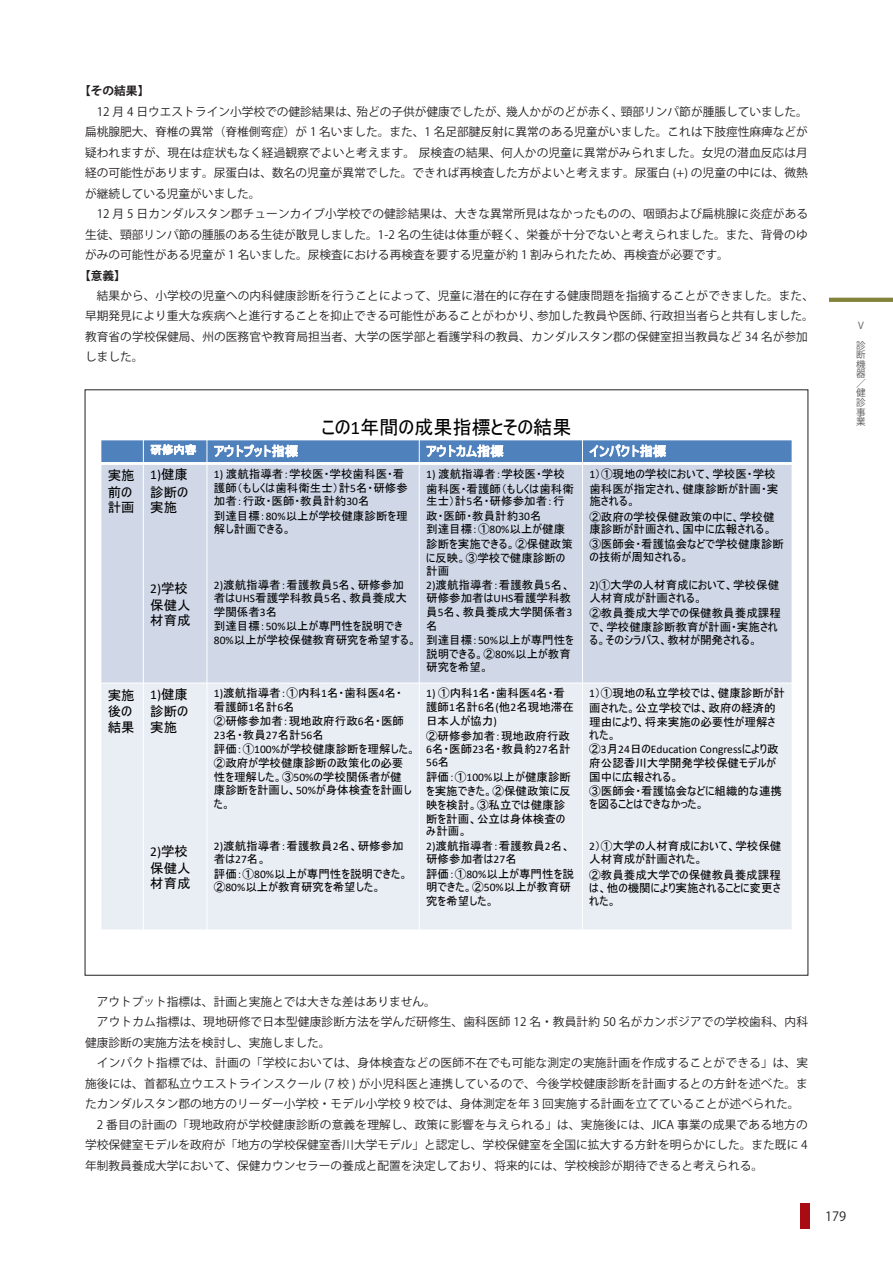
<style>
.page{position:relative;width:893px;height:1263px;background:#fff}
.page>*{position:absolute;margin:0;border:0;box-sizing:border-box;transform-origin:0 0}
.t1{font:19.2px "MS UI Gothic";color:#000}
.t2{font:13.5px/15.9px "MS UI Gothic";color:#000}
.t3{font:13.5px "Calibri";color:#000}
.t4{font:13.2px "MS UI Gothic";letter-spacing:.005em;color:#fff}
.t5{font:12.75px "Koz Go Pr 6 N";color:#231f20}
.t6{font:11.7px/20.4px "Koz Go Pr 6 N";color:#231f20}
.t7{font:700 11.7px "Koz Go Pr 6 N";color:#231f20}
.t8{font:11.55px/13.8px "MS UI Gothic";color:#000}
.t9{font:11.55px "Calibri";color:#000}
.t10{font:11.25px "MS UI Gothic";color:#fff}
.t11{font:9.6px/9.6px "Koz Go Pr 6 N";color:#57585a}
.s1{font-family:"Calibri"}
.s2{font-family:"MS UI Gothic"}
</style>
<div class="page">
<div style="left:800px;top:1203px;width:10px;height:25px;background:#a90b12"></div>
<svg style="left:829px;top:298px;width:64px;height:4px"></svg>
<div style="left:101px;top:440px;width:42px;height:23px;background:#4f81bd"></div>
<div style="left:143px;top:440px;width:64px;height:23px;background:#4f81bd"></div>
<div style="left:207px;top:440px;width:212px;height:23px;background:#4f81bd"></div>
<div style="left:419px;top:440px;width:163px;height:23px;background:#4f81bd"></div>
<div style="left:582px;top:440px;width:210px;height:23px;background:#4f81bd"></div>
<div style="left:101px;top:463px;width:42px;height:220px;background:#d0d8e8"></div>
<div style="left:143px;top:463px;width:64px;height:220px;background:#d0d8e8"></div>
<div style="left:207px;top:463px;width:212px;height:220px;background:#d0d8e8"></div>
<div style="left:419px;top:463px;width:163px;height:220px;background:#d0d8e8"></div>
<div style="left:582px;top:463px;width:210px;height:220px;background:#d0d8e8"></div>
<div style="left:101px;top:683px;width:42px;height:247px;background:#e9edf4"></div>
<div style="left:143px;top:683px;width:64px;height:247px;background:#e9edf4"></div>
<div style="left:207px;top:683px;width:212px;height:247px;background:#e9edf4"></div>
<div style="left:419px;top:683px;width:163px;height:247px;background:#e9edf4"></div>
<div style="left:582px;top:683px;width:210px;height:247px;background:#e9edf4"></div>
<hr style="left:143px;top:439px;width:1px;height:491px;background:#fff">
<hr style="left:206px;top:439px;width:1px;height:491px;background:#fff">
<hr style="left:419px;top:439px;width:1px;height:491px;background:#fff">
<hr style="left:582px;top:439px;width:1px;height:491px;background:#fff">
<hr style="left:101px;top:462px;width:691px;height:3px;background:#fff">
<hr style="left:101px;top:682px;width:691px;height:1px;background:#fff">
<hr style="left:101px;top:439px;width:1px;height:491px;background:#fff">
<hr style="left:101px;top:929px;width:691px;height:1px;background:#fff">
<p class="t7" style="left:79px;top:84px;width:72px">【その結果】</p>
<p class="t6" style="left:85px;top:102px;width:725px">　12 月 4 日ウエストライン小学校での健診結果は、殆どの子供が健康でしたが、幾人かがのどが赤く、頸部リンパ節が腫脹していました。扁桃腺肥大、脊椎の異常（脊椎側弯症）が 1 名いました。また、1 名足部腱反射に異常のある児童がいました。これは下肢痙性麻痺などが疑われますが、現在は症状もなく経過観察でよいと考えます。 尿検査の結果、何人かの児童に異常がみられました。女児の潜血反応は月経の可能性があります。尿蛋白は、数名の児童が異常でした。できれば再検査した方がよいと考えます。尿蛋白 (+) の児童の中には、微熱が継続している児童がいました。<br>　12 月 5 日カンダルスタン郡チューンカイブ小学校での健診結果は、大きな異常所見はなかったものの、咽頭および扁桃腺に炎症がある生徒、頸部リンパ節の腫脹のある生徒が散見しました。1-2 名の生徒は体重が軽く、栄養が十分でないと考えられました。また、背骨のゆがみの可能性がある児童が 1 名いました。尿検査における再検査を要する児童が約 1 割みられたため、再検査が必要です。</p>
<p class="t7" style="left:79px;top:269px;width:48px">【意義】</p>
<p class="t6" style="left:85px;top:286px;width:730px">　結果から、小学校の児童への内科健康診断を行うことによって、児童に潜在的に存在する健康問題を指摘することができました。また、早期発見により重大な疾病へと進行することを抑止できる可能性があることがわかり、参加した教員や医師、行政担当者らと共有しました。教育省の学校保健局、州の医務官や教育局担当者、大学の医学部と看護学科の教員、カンダルスタン郡の保健室担当教員など 34 名が参加しました。</p>
<h1 class="t1" style="left:321px;top:417px;width:252px">この<span class="s1">1</span>年間の成果指標とその結果</h1>
<p class="t10" style="left:150px;top:444px;width:48px">研修内容</p>
<p class="t4" style="left:214px;top:444px;width:86px">アウトプット指標</p>
<p class="t4" style="left:426px;top:444px;width:79px">アウトカム指標</p>
<p class="t4" style="left:589px;top:444px;width:78px">インパクト指標</p>
<p class="t2" style="left:108px;top:467px;width:28px">実施前の計画</p>
<p class="t3" style="left:150px;top:465px;width:39px">1)<span class="s2">健康</span></p>
<p class="t2" style="left:150px;top:484px;width:39px;line-height:15.5px">診断の実施</p>
<p class="t3" style="left:150px;top:579px;width:39px">2)<span class="s2">学校</span></p>
<p class="t2" style="left:150px;top:598px;width:42px;line-height:15.1px">保健人材育成</p>
<p class="t2" style="left:108px;top:687px;width:28px">実施後の結果</p>
<p class="t3" style="left:150px;top:685px;width:39px">1)<span class="s2">健康</span></p>
<p class="t2" style="left:150px;top:704px;width:39px;line-height:15.5px">診断の実施</p>
<p class="t3" style="left:150px;top:842px;width:39px">2)<span class="s2">学校</span></p>
<p class="t2" style="left:150px;top:860px;width:42px;line-height:15.5px">保健人材育成</p>
<p class="t8" style="left:214px;top:466px;width:196px"><span class="s1">1)</span> 渡航指導者：学校医・学校歯科医・看護師（もしくは歯科衛生士）計<span class="s1">5</span>名・研修参加者：行政・医師・教員計約<span class="s1">30</span>名<br>到達目標：<span class="s1">80%</span>以上が学校健康診断を理解し計画できる。</p>
<p class="t8" style="left:214px;top:578px;width:204px"><span class="s1">2)</span>渡航指導者：看護教員<span class="s1">5</span>名、研修参加者は<span class="s1">UHS</span>看護学科教員<span class="s1">5</span>名、教員養成大学関係者<span class="s1">3</span>名<br>到達目標：<span class="s1">50%</span>以上が専門性を説明でき<br><span class="s1">80%</span>以上が学校保健教育研究を希望する。</p>
<p class="t8" style="left:214px;top:686px;width:192px"><span class="s1">1)</span>渡航指導者：①内科<span class="s1">1</span>名・歯科医<span class="s1">4</span>名・看護師<span class="s1">1</span>名計<span class="s1">6</span>名<br>②研修参加者：現地政府行政<span class="s1">6</span>名・医師</p>
<p class="t8" style="left:214px;top:728px;width:203px;line-height:13.4px"><span class="s1">23</span>名・教員<span class="s1">27</span>名計<span class="s1">56</span>名<br>評価：①<span class="s1">100%</span>が学校健康診断を理解した。</p>
<p class="t8" style="left:214px;top:756px;width:199px;line-height:13.4px">②政府が学校健康診断の政策化の必要性を理解した。③<span class="s1">50%</span>の学校関係者が健康診断を計画し、<span class="s1">50%</span>が身体検査を計画し</p>
<p class="t8" style="left:214px;top:797px;width:18px">た。</p>
<p class="t8" style="left:214px;top:839px;width:191px;line-height:13.4px"><span class="s1">2)</span>渡航指導者：看護教員<span class="s1">2</span>名、研修参加者は<span class="s1">27</span>名。</p>
<p class="t8" style="left:214px;top:867px;width:195px;line-height:13.4px">評価：①<span class="s1">80%</span>以上が専門性を説明できた。<br>②<span class="s1">80%</span>以上が教育研究を希望した。</p>
<p class="t8" style="left:426px;top:466px;width:149px;line-height:15.1px"><span class="s1">1)</span> 渡航指導者：学校医・学校歯科医・看護師（もしくは歯科衛</p>
<p class="t8" style="left:426px;top:494px;width:141px">生士）計<span class="s1">5</span>名・研修参加者：行政・医師・教員計約<span class="s1">30</span>名<br>到達目標：①<span class="s1">80%</span>以上が健康</p>
<p class="t8" style="left:426px;top:536px;width:148px;line-height:14.2px">診断を実施できる。②保健政策に反映。③学校で健康診断の</p>
<p class="t8" style="left:426px;top:563px;width:149px">計画<br><span class="s1">2)</span>渡航指導者：看護教員<span class="s1">5</span>名、研修参加者は<span class="s1">UHS</span>看護学科教員<span class="s1">5</span>名、教員養成大学関係者<span class="s1">3</span>名<br>到達目標：<span class="s1">50%</span>以上が専門性を説明できる。②<span class="s1">80%</span>以上が教育研究を希望。</p>
<p class="t8" style="left:426px;top:686px;width:149px"><span class="s1">1)</span> ①内科<span class="s1">1</span>名・歯科医<span class="s1">4</span>名・看護師<span class="s1">1</span>名計<span class="s1">6</span>名<span class="s1">(</span>他<span class="s1">2</span>名現地滞在日本人が協力<span class="s1">)</span></p>
<p class="t8" style="left:426px;top:730px;width:146px;line-height:12.5px">②研修参加者：現地政府行政<br><span class="s1">6</span>名・医師<span class="s1">23</span>名・教員約<span class="s1">27</span>名計</p>
<p class="t9" style="left:426px;top:754px;width:25px">56<span class="s2">名</span></p>
<p class="t8" style="left:426px;top:769px;width:146px">評価：①<span class="s1">100%</span>以上が健康診断を実施できた。②保健政策に反映を検討。③私立では健康診断を計画、公立は身体検査のみ計画。</p>
<p class="t8" style="left:426px;top:839px;width:145px;line-height:13.4px"><span class="s1">2)</span>渡航指導者：看護教員<span class="s1">2</span>名、研修参加者は<span class="s1">27</span>名</p>
<p class="t8" style="left:426px;top:867px;width:149px">評価：①<span class="s1">80%</span>以上が専門性を説明できた。②<span class="s1">50%</span>以上が教育研究を希望した。</p>
<p class="t8" style="left:589px;top:466px;width:190px;line-height:15.1px"><span class="s1">1</span>）①現地の学校において、学校医・学校歯科医が指定され、健康診断が計画・実</p>
<p class="t8" style="left:589px;top:494px;width:187px;line-height:15.1px">施される。<br>②政府の学校保健政策の中に、学校健</p>
<p class="t8" style="left:589px;top:522px;width:196px;line-height:14.5px">康診断が計画され、国中に広報される。<br>③医師会・看護協会などで学校健康診断</p>
<p class="t8" style="left:589px;top:550px;width:101px">の技術が周知される。</p>
<p class="t8" style="left:589px;top:578px;width:191px;line-height:13.4px"><span class="s1">2)</span>①大学の人材育成において、学校保健人材育成が計画される。</p>
<p class="t8" style="left:589px;top:605px;width:193px;line-height:14.2px">②教員養成大学での保健教員養成課程で、学校健康診断教育が計画・実施され</p>
<p class="t8" style="left:589px;top:633px;width:170px">る。そのシラバス、教材が開発される。</p>
<p class="t8" style="left:589px;top:685px;width:197px;line-height:15.1px"><span class="s1">1</span>）①現地の私立学校では、健康診断が計画された。公立学校では、政府の経済的</p>
<p class="t8" style="left:589px;top:715px;width:188px;line-height:13.4px">理由により、将来実施の必要性が理解された。</p>
<p class="t9" style="left:589px;top:741px;width:191px"><span class="s2">②</span>3<span class="s2">月</span>24<span class="s2">日の</span>Education Congress<span class="s2">により政</span></p>
<p class="t8" style="left:589px;top:756px;width:188px;line-height:13.4px">府公認香川大学開発学校保健モデルが国中に広報される。</p>
<p class="t8" style="left:589px;top:784px;width:194px;line-height:13.4px">③医師会・看護協会などに組織的な連携を図ることはできなかった。</p>
<p class="t8" style="left:589px;top:839px;width:194px;line-height:13.4px"><span class="s1">2</span>）①大学の人材育成において、学校保健人材育成が計画された。</p>
<p class="t8" style="left:589px;top:868px;width:193px;line-height:13px;text-align:justify">②教員養成大学での保健教員養成課程は、他の機関により実施されることに変更された。</p>
<p class="t11" style="left:856px;top:317px;width:11px;line-height:19.2px">V診</p>
<p class="t11" style="left:856px;top:350px;width:11px;text-align:justify">断機器／健診事業</p>
<p class="t6" style="left:85px;top:992px;width:725px">　アウトプット指標は、計画と実施とでは大きな差はありません。<br>　アウトカム指標は、現地研修で日本型健康診断方法を学んだ研修生、歯科医師 12 名・教員計約 50 名がカンボジアでの学校歯科、内科健康診断の実施方法を検討し、実施しました。<br>　インパクト指標では、計画の「学校においては、身体検査などの医師不在でも可能な測定の実施計画を作成することができる」は、実施後には、首都私立ウエストラインスクール (7 校 ) が小児科医と連携しているので、今後学校健康診断を計画するとの方針を述べた。またカンダルスタン郡の地方のリーダー小学校・モデル小学校 9 校では、身体測定を年 3 回実施する計画を立てていることが述べられた。　2 番目の計画の「現地政府が学校健康診断の意義を理解し、政策に影響を与えられる」は、実施後には、JICA 事業の成果である地方の学校保健室モデルを政府が「地方の学校保健室香川大学モデル」と認定し、学校保健室を全国に拡大する方針を明らかにした。また既に 4年制教員養成大学において、保健カウンセラーの養成と配置を決定しており、将来的には、学校検診が期待できると考えられる。</p>
<p class="t5" style="left:825px;top:1209px;width:23px">179</p>
</div>
